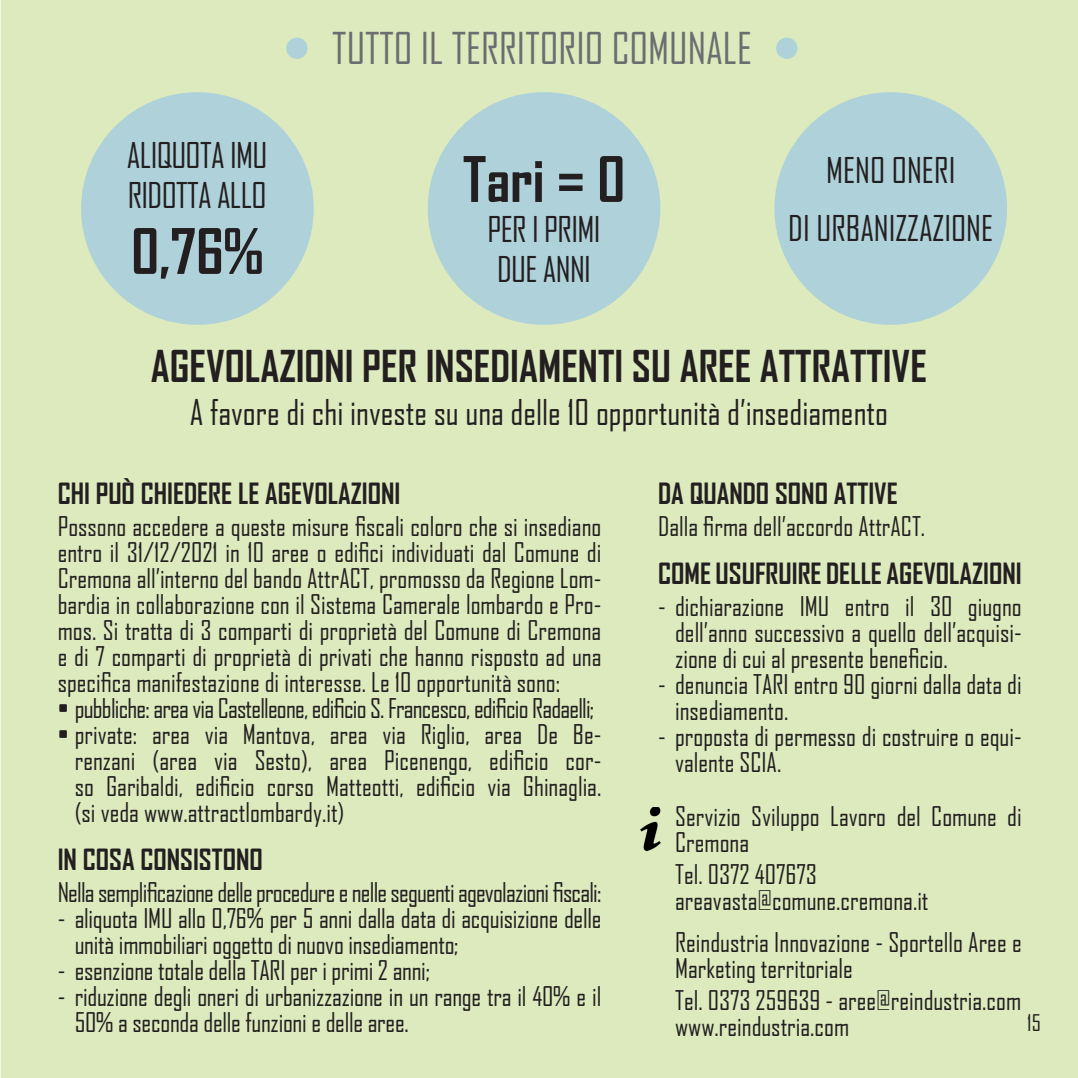
<style>
.page{position:relative;width:1078px;height:1078px;background:#fff}
.page>*{position:absolute;margin:0;border:0;box-sizing:border-box;transform-origin:0 0}
.t1{font:700 60px "Agency FB";color:#231f20}
.t2{font:700 42px "Agency FB";color:#231f20}
.t3{font:42px "Agency FB";color:#6c6d70}
.t4{font:34px/58px "Agency FB";color:#231f20;text-align:center}
.t5{font:34px/40px "Agency FB";letter-spacing:-.02em;color:#231f20}
.t6{font:700 28px "Agency FB";color:#231f20}
.t7{font:26px/26px "Agency FB";color:#231f20}
.t8{font:26px "Agency FB";letter-spacing:-.03em;color:#231f20}
.t9{font:22px "Agency FB";color:#231f20}
</style>
<div class="page">
<div style="left:1px;top:0;width:1076px;height:1077px;background:#dceabd"></div>
<div style="left:81px;top:92px;width:232px;height:233px;background:#aed1da;border-radius:50%"></div>
<div style="left:427px;top:92px;width:233px;height:233px;background:#aed1da;border-radius:50%"></div>
<div style="left:774px;top:92px;width:232px;height:233px;background:#aed1da;border-radius:50%"></div>
<div style="left:286px;top:38px;width:21px;height:21px;background:#aed1da;border-radius:50%"></div>
<div style="left:776px;top:38px;width:21px;height:21px;background:#aed1da;border-radius:50%"></div>
<img style="left:640px;top:806px;width:20px;height:44px">
<h3 class="t5" style="left:127px;top:134px;width:142px">ALIQUOTA IMU<br>RIDOTTA ALLO</h3>
<h1 class="t1" style="left:131px;top:214px;width:133px">0,76%</h1>
<h2 class="t3" style="left:332px;top:23px;width:421px">TUTTO IL TERRITORIO COMUNALE</h2>
<h1 class="t1" style="left:463px;top:142px;width:164px">Tari = 0</h1>
<h3 class="t5" style="left:487px;top:208px;width:114px">PER I PRIMI<br>DUE ANNI</h3>
<h3 class="t4" style="left:788px;top:141px;width:206px">MENO ONERI<br>DI URBANIZZAZIONE</h3>
<h2 class="t2" style="left:151px;top:340px;width:777px">AGEVOLAZIONI PER INSEDIAMENTI SU AREE ATTRATTIVE</h2>
<h3 class="t4" style="left:190px;top:382px;width:699px">A favore di chi investe su una delle 10 opportunità d’insediamento</h3>
<p class="t6" style="left:58px;top:475px;width:344px">CHI PUÒ CHIEDERE LE AGEVOLAZIONI</p>
<p class="t7" style="left:58px;top:512px;width:545px;text-align:justify">Possono accedere a queste misure fiscali coloro che si insediano entro il 31/12/2021 in 10 aree o edifici individuati dal Comune di Cremona all’interno del bando AttrACT, promosso da Regione Lom&shy;bardia in collaborazione con il Sistema Camerale lombardo e Pro&shy;mos. Si tratta di 3 comparti di proprietà del Comune di Cremona e di 7 comparti di proprietà di privati che hanno risposto ad una specifica manifestazione di interesse. Le 10 opportunità sono:</p>
<p class="t8" style="left:58px;top:692px;width:538px">• pubbliche: area via Castelleone, edificio S. Francesco, edificio Radaelli;</p>
<p class="t7" style="left:75px;top:720px;width:528px;text-align:justify;text-indent:-17px">• private: area via Mantova, area via Riglio, area De Be&shy;renzani (area via Sesto), area Picenengo, edificio cor&shy;so Garibaldi, edificio corso Matteotti, edificio via Ghinaglia. (si veda www.attractlombardy.it)</p>
<p class="t6" style="left:58px;top:841px;width:206px">IN COSA CONSISTONO</p>
<p class="t8" style="left:58px;top:876px;width:545px">Nella semplificazione delle procedure e nelle seguenti agevolazioni fiscali:</p>
<p class="t7" style="left:75px;top:904px;width:528px;text-indent:-17px">- aliquota IMU allo 0,76% per 5 anni dalla data di acquisizione delle unità immobiliari oggetto di nuovo insediamento;</p>
<p class="t7" style="left:58px;top:956px;width:373px">- esenzione totale della TARI per i primi 2 anni;</p>
<p class="t7" style="left:75px;top:982px;width:528px;text-indent:-17px">- riduzione degli oneri di urbanizzazione in un range tra il 40% e il<br>50% a seconda delle funzioni e delle aree.</p>
<p class="t6" style="left:658px;top:475px;width:241px">DA QUANDO SONO ATTIVE</p>
<p class="t7" style="left:658px;top:512px;width:268px">Dalla firma dell’accordo AttrACT.</p>
<p class="t6" style="left:658px;top:555px;width:365px">COME USUFRUIRE DELLE AGEVOLAZIONI</p>
<p class="t7" style="left:675px;top:592px;width:348px;text-align:justify;text-indent:-17px">- dichiarazione IMU entro il 30 giugno dell’anno successivo a quello dell’acquisi&shy;zione di cui al presente beneficio.</p>
<p class="t7" style="left:675px;top:670px;width:348px;text-indent:-17px">- denuncia TARI entro 90 giorni dalla data di insediamento.</p>
<p class="t7" style="left:675px;top:722px;width:348px;text-indent:-17px">- proposta di permesso di costruire o equi&shy;valente SCIA.</p>
<p class="t7" style="left:675px;top:802px;width:348px">Servizio Sviluppo Lavoro del Comune di<br>Cremona</p>
<p class="t7" style="left:675px;top:860px;width:255px">Tel. 0372 407673 areavasta@comune.cremona.it</p>
<p class="t7" style="left:675px;top:928px;width:348px">Reindustria Innovazione - Sportello Aree e<br>Marketing territoriale</p>
<p class="t7" style="left:675px;top:986px;width:347px">Tel. 0373 259639 - aree@reindustria.com www.reindustria.com</p>
<p class="t9" style="left:1026px;top:1009px;width:15px">15</p>
</div>
